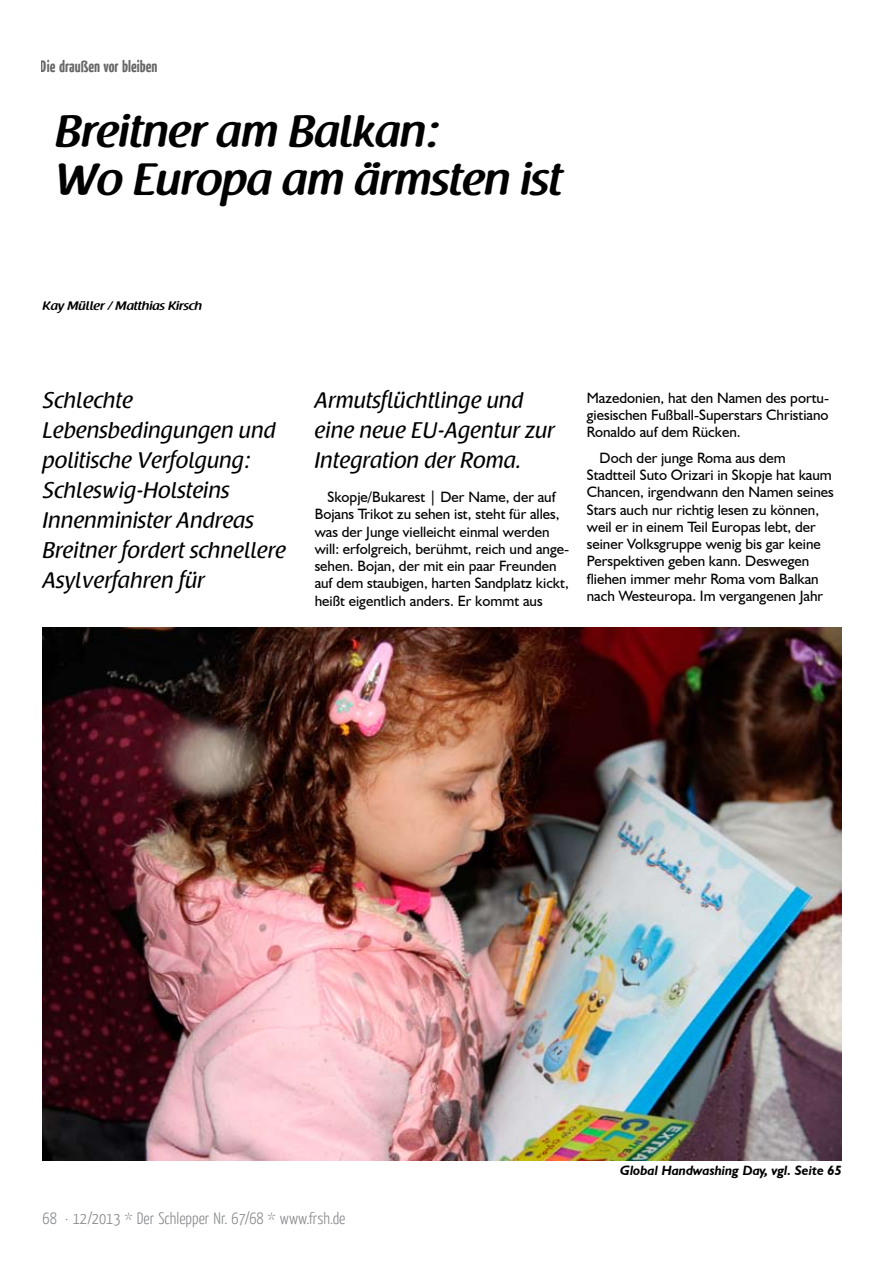
<style>
.page{position:relative;width:893px;height:1263px;background:#fff}
.page>*{position:absolute;margin:0;border:0;box-sizing:border-box;transform-origin:0 0}
.t1{font:600 45px/48px "Raspoutine";color:#000}
.t2{font:22.5px/30px "Raspoutine Classic";color:#000}
.t3{font:300 16.5px "Yanone Kaffeesatz";color:#87888a}
.t4{font:700 16.5px "Yanone Kaffeesatz";color:#000}
.t5{font:15px/17.2px "Humanist 521 BT";color:#000}
.t6{font:italic 700 13.5px "Humanist 521 BT";color:#000}
.t7{font:600 12.3px "Raspoutine";color:#000;scale:1.09 1}
</style>
<div class="page">
<img style="left:43px;top:628px;width:799px;height:533px">
<p class="t4" style="left:41px;top:55px;width:118px">Die draußen vor bleiben</p>
<h1 class="t1" style="left:56px;top:109px;width:508px">Breitner am Balkan:<br>Wo Europa am ärmsten ist</h1>
<p class="t7" style="left:43px;top:298px;width:148px">Kay Müller / Matthias Kirsch</p>
<h2 class="t2" style="left:43px;top:385px;width:245px">Schlechte<br>Lebensbedingungen und politische Verfolgung:<br>Schleswig-Holsteins<br>Innenminister Andreas<br>Breitner fordert schnellere<br>Asylverfahren für</h2>
<h2 class="t2" style="left:315px;top:385px;width:242px">Armutsflüchtlinge und eine neue EU-Agentur zur<br>Integration der Roma.</h2>
<p class="t5" style="left:315px;top:488px;width:256px;text-indent:13px">Skopje/Bukarest | Der Name, der auf Bojans Trikot zu sehen ist, steht für alles, was der Junge vielleicht einmal werden will: erfolgreich, berühmt, reich und ange&shy;sehen. Bojan, der mit ein paar Freunden auf dem staubigen, harten Sandplatz kickt, heißt eigentlich anders. Er kommt aus</p>
<p class="t5" style="left:587px;top:389px;width:244px;text-align:justify">Mazedonien, hat den Namen des portu&shy;giesischen Fußball-Superstars Christiano Ronaldo auf dem Rücken.</p>
<p class="t5" style="left:587px;top:449px;width:248px;text-indent:13px">Doch der junge Roma aus dem Stadtteil Suto Orizari in Skopje hat kaum Chancen, irgendwann den Namen seines Stars auch nur richtig lesen zu können, weil er in einem Teil Europas lebt, der seiner Volksgruppe wenig bis gar keine Perspektiven geben kann. Deswegen fliehen immer mehr Roma vom Balkan nach Westeuropa. Im vergangenen Jahr</p>
<p class="t3" style="left:43px;top:1208px;width:304px">68 · 12/2013 * Der Schlepper Nr. 67/68 * www.frsh.de</p>
<p class="t6" style="left:620px;top:1162px;width:223px">Global Handwashing Day, vgl. Seite 65</p>
</div>
